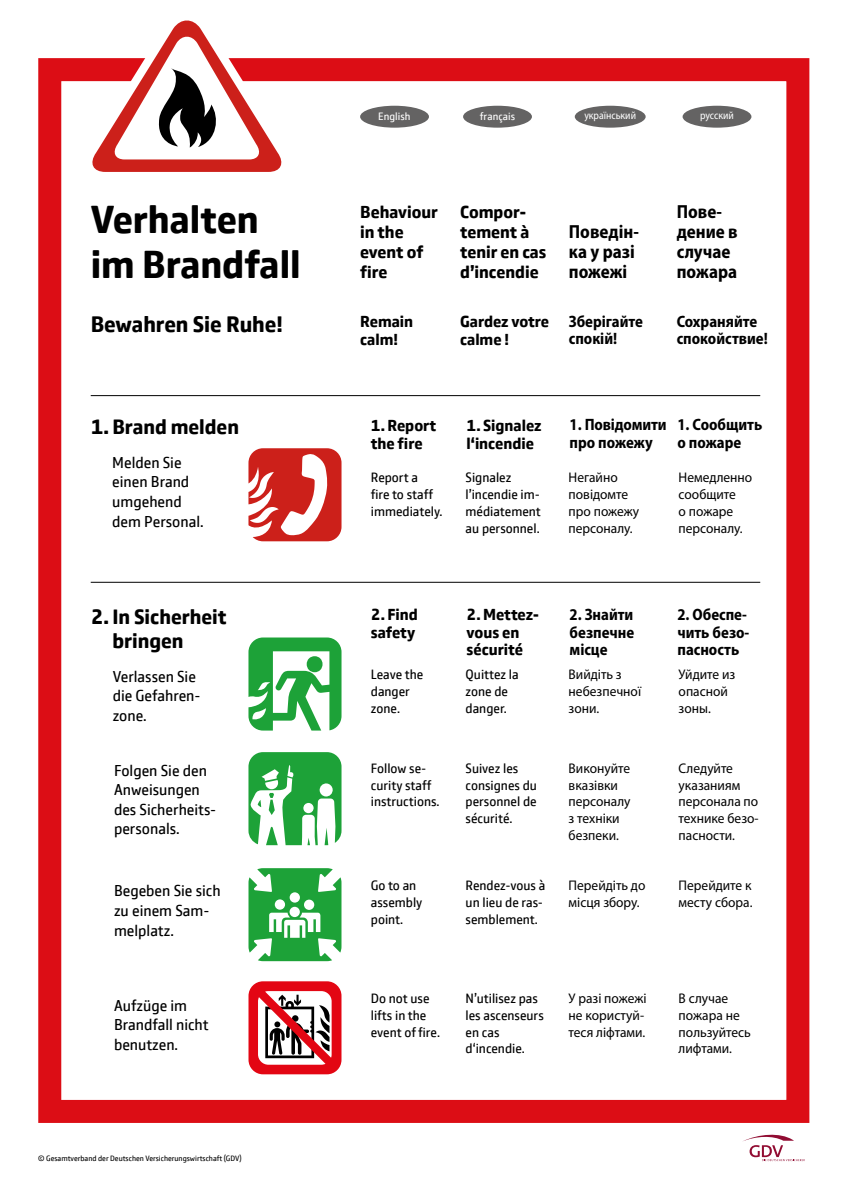
<style>
.page{position:relative;width:842px;height:1191px;background:#fff}
.page>*{position:absolute;margin:0;border:0;box-sizing:border-box;transform-origin:0 0}
.t1{font:700 40.5px/44.7px "GD Vtype";color:#000}
.t2{font:700 23.3px "GD Vtype";color:#000}
.t3{font:700 21.5px/24.1px "GD Vtype";color:#000}
.t4{font:700 semi-condensed 19px/19.7px "Myriad Pro";color:#000;scale:.96 1}
.t5{font:700 18px/19.7px "GD Vtype";color:#000}
.t6{font:700 semi-condensed 16.5px/17.7px "Myriad Pro";color:#000;scale:.96 1}
.t7{font:700 16.5px/17.7px "GD Vtype";color:#000}
.t8{font:16.4px/19.6px "GD Vtype";color:#000}
.t9{font:14px/16.8px "Myriad Pro";color:#000;scale:.96 1}
.t10{font:14px/16.8px "GD Vtype";color:#000}
.t11{font:11.1px "GD Vtype";letter-spacing:.005em;color:#fff}
.t12{font:semi-condensed 11px "Myriad Pro";color:#fff;scale:.96 1}
.t13{font:8px "GD Vtype";color:#000}
</style>
<div class="page">
<div style="left:38px;top:58px;width:771px;height:1065px;border:23px solid #dc0d15"></div>
<svg style="left:248px;top:637px;width:93px;height:93px"></svg>
<svg style="left:248px;top:448px;width:93px;height:93px"></svg>
<svg style="left:248px;top:981px;width:93px;height:93px"></svg>
<svg style="left:248px;top:868px;width:93px;height:93px"></svg>
<svg style="left:72px;top:58px;width:230px;height:24px"></svg>
<svg style="left:89px;top:20px;width:196px;height:152px"></svg>
<hr style="left:91px;top:395px;width:669px;height:1px;background:#000">
<hr style="left:91px;top:582px;width:669px;height:1px;background:#000">
<svg style="left:248px;top:752px;width:93px;height:93px"></svg>
<div style="left:360px;top:106px;width:69px;height:22px;background:#646363;border-radius:50%"></div>
<div style="left:463px;top:106px;width:69px;height:22px;background:#646363;border-radius:50%"></div>
<div style="left:575px;top:106px;width:71px;height:22px;background:#646363;border-radius:50%"></div>
<div style="left:683px;top:106px;width:68px;height:22px;background:#646363;border-radius:50%"></div>
<svg style="left:743px;top:1134px;width:62px;height:27px"></svg>
<p class="t11" style="left:378px;top:109px;width:34px">English</p>
<p class="t11" style="left:480px;top:109px;width:37px">français</p>
<p class="t12" style="left:584px;top:109px;width:55px">український</p>
<p class="t12" style="left:700px;top:109px;width:37px">русский</p>
<h1 class="t1" style="left:91px;top:195px;width:211px">Verhalten im Brandfall</h1>
<p class="t5" style="left:360px;top:202px;width:79px">Behaviour in the event of fire</p>
<p class="t7" style="left:360px;top:312px;width:54px">Remain calm!</p>
<h2 class="t2" style="left:91px;top:308px;width:194px">Bewahren Sie Ruhe!</h2>
<p class="t5" style="left:460px;top:202px;width:88px">Compor&shy;tement à tenir en cas d’incendie</p>
<p class="t7" style="left:460px;top:312px;width:90px">Gardez votre calme !</p>
<h3 class="t4" style="left:569px;top:221px;width:74px">Поведін&shy;ка у разі пожежі</h3>
<p class="t6" style="left:569px;top:312px;width:79px">Зберігайте спокій!</p>
<h3 class="t4" style="left:677px;top:202px;width:65px">Пове&shy;дение в случае пожара</h3>
<p class="t6" style="left:677px;top:312px;width:96px">Сохраняйте спокойствие!</p>
<h3 class="t3" style="left:91px;top:413px;width:150px">1. Brand melden</h3>
<p class="t8" style="left:112px;top:451px;width:93px">Melden Sie einen Brand umgehend dem Personal.</p>
<h3 class="t3" style="left:112px;top:603px;width:116px;text-indent:-22px">2. In Sicherheit bringen</h3>
<p class="t8" style="left:113px;top:665px;width:89px">Verlassen Sie die Gefahren&shy;zone.</p>
<p class="t8" style="left:114px;top:759px;width:104px">Folgen Sie den<br>Anweisungen des Sicherheits&shy;personals.</p>
<p class="t8" style="left:114px;top:880px;width:108px">Begeben Sie sich zu einem Sam&shy;melplatz.</p>
<p class="t8" style="left:114px;top:994px;width:96px">Aufzüge im<br>Brandfall nicht benutzen.</p>
<p class="t7" style="left:371px;top:416px;width:67px">1. Report the fire</p>
<p class="t10" style="left:371px;top:468px;width:73px">Report a<br>fire to staff immediately.</p>
<p class="t7" style="left:466px;top:416px;width:77px">1. Signalez l‘incendie</p>
<p class="t10" style="left:466px;top:468px;width:77px">Signalez l’incendie im&shy;médiatement au personnel.</p>
<p class="t6" style="left:570px;top:415px;width:102px">1. Повідомити про пожежу</p>
<p class="t9" style="left:569px;top:469px;width:75px">Негайно повідомте про пожежу персоналу.</p>
<p class="t6" style="left:677px;top:415px;width:90px">1. Сообщить о пожаре</p>
<p class="t9" style="left:679px;top:469px;width:78px">Немедленно сообщите<br>о пожаре персоналу.</p>
<p class="t7" style="left:371px;top:605px;width:49px">2. Find safety</p>
<p class="t10" style="left:371px;top:665px;width:54px">Leave the danger zone.</p>
<p class="t10" style="left:371px;top:759px;width:70px">Follow se&shy;curity staff instructions.</p>
<p class="t10" style="left:371px;top:876px;width:53px">Go to an assembly point.</p>
<p class="t10" style="left:371px;top:989px;width:71px">Do not use lifts in the event of fire.</p>
<p class="t7" style="left:466px;top:605px;width:74px">2. Mettez&shy;vous en sécurité</p>
<p class="t10" style="left:466px;top:665px;width:55px">Quittez la zone de danger.</p>
<p class="t10" style="left:466px;top:759px;width:73px">Suivez les consignes du personnel de sécurité.</p>
<p class="t10" style="left:466px;top:876px;width:81px">Rendez-vous à un lieu de ras&shy;semblement.</p>
<p class="t6" style="left:570px;top:605px;width:69px;text-align:justify">2. Знайти безпечне місце</p>
<p class="t9" style="left:569px;top:666px;width:77px">Вийдіть з небезпечної зони.</p>
<p class="t9" style="left:569px;top:759px;width:66px">Виконуйте вказівки персоналу з техніки безпеки.</p>
<p class="t9" style="left:569px;top:876px;width:81px">Перейдіть до місця збору.</p>
<p class="t10" style="left:466px;top:989px;width:80px">N’utilisez pas les ascenseurs en cas d‘incendie.</p>
<p class="t9" style="left:569px;top:989px;width:83px">У разі пожежі не користуй&shy;теся ліфтами.</p>
<p class="t6" style="left:677px;top:605px;width:76px">2. Обеспе&shy;чить безо&shy;пасность</p>
<p class="t9" style="left:679px;top:666px;width:61px">Уйдите из опасной зоны.</p>
<p class="t9" style="left:679px;top:759px;width:85px">Следуйте указаниям персонала по технике безо&shy;пасности.</p>
<p class="t9" style="left:679px;top:876px;width:78px">Перейдите к месту сбора.</p>
<p class="t9" style="left:679px;top:989px;width:77px">В случае пожара не пользуйтесь лифтами.</p>
<p class="t13" style="left:38px;top:1152px;width:205px">© Gesamtverband der Deutschen Versicherungswirtschaft (GDV)</p>
</div>
